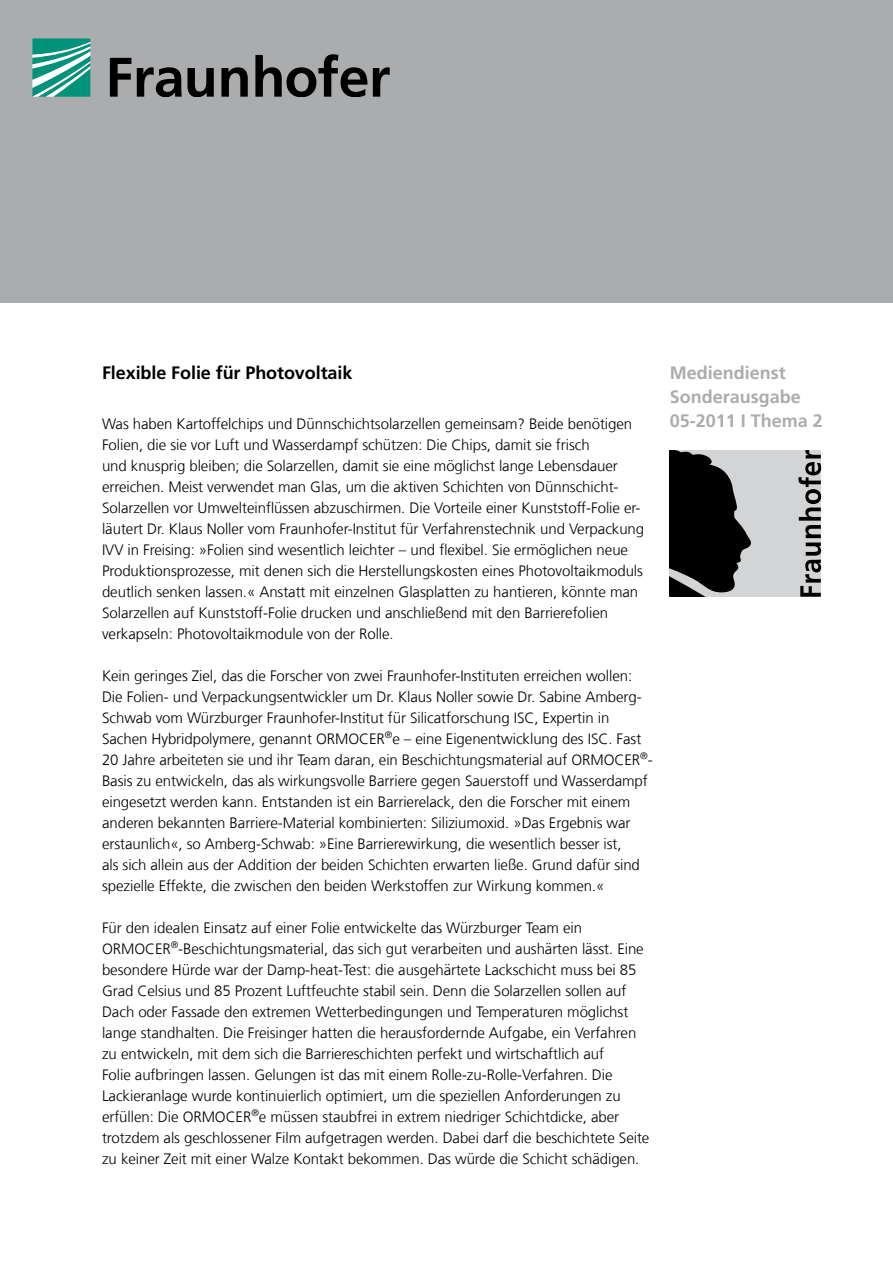
<style>
.page{position:relative;width:893px;height:1263px;background:#fff}
.page>*{position:absolute;margin:0;border:0;box-sizing:border-box;transform-origin:0 0}
.t1{font:700 18px/24px "Frutiger LT Com";color:#abacae}
.t2{font:700 18px "Frutiger LT Com";letter-spacing:-.005em;color:#000}
.t3{font:300 15px/21px "Frutiger LT Com";letter-spacing:-.005em;color:#000}
</style>
<div class="page">
<div style="left:0;top:0;width:893px;height:302px;background:#abacae"></div>
<svg style="left:32px;top:38px;width:58px;height:58px;background:#4cb0a0"></svg>
<svg style="left:110px;top:54px;width:280px;height:42px"></svg>
<div style="left:670px;top:450px;width:127px;height:147px;background:#d3d4d5"></div>
<svg style="left:670px;top:450px;width:81px;height:147px"></svg>
<div style="left:793px;top:450px;width:28px;height:147px;background:#d3d4d5"></div>
<svg style="left:798px;top:450px;width:23px;height:147px"></svg>
<p class="t2" style="left:102px;top:362px;width:252px">Flexible Folie für Photovoltaik</p>
<p class="t3" style="left:102px;top:413px;width:544px">Was haben Kartoffelchips und Dünnschichtsolarzellen gemeinsam? Beide benötigen Folien, die sie vor Luft und Wasserdampf schützen: Die Chips, damit sie frisch<br>und knusprig bleiben; die Solarzellen, damit sie eine möglichst lange Lebensdauer erreichen. Meist verwendet man Glas, um die aktiven Schichten von Dünnschicht-Solarzellen vor Umwelteinflüssen abzuschirmen. Die Vorteile einer Kunststoff-Folie er&shy;läutert Dr. Klaus Noller vom Fraunhofer-Institut für Verfahrenstechnik und Verpackung IVV in Freising: »Folien sind wesentlich leichter – und flexibel. Sie ermöglichen neue Produktionsprozesse, mit denen sich die Herstellungskosten eines Photovoltaikmoduls deutlich senken lassen.« Anstatt mit einzelnen Glasplatten zu hantieren, könnte man Solarzellen auf Kunststoff-Folie drucken und anschließend mit den Barrierefolien verkapseln: Photovoltaikmodule von der Rolle.</p>
<p class="t3" style="left:102px;top:665px;width:552px">Kein geringes Ziel, das die Forscher von zwei Fraunhofer-Instituten erreichen wollen:<br>Die Folien- und Verpackungsentwickler um Dr. Klaus Noller sowie Dr. Sabine Amberg-Schwab vom Würzburger Fraunhofer-Institut für Silicatforschung ISC, Expertin in Sachen Hybridpolymere, genannt ORMOCER<sup>®</sup>e – eine Eigenentwicklung des ISC. Fast 20 Jahre arbeiteten sie und ihr Team daran, ein Beschichtungsmaterial auf ORMOCER<sup>®</sup>- Basis zu entwickeln, das als wirkungsvolle Barriere gegen Sauerstoff und Wasserdampf eingesetzt werden kann. Entstanden ist ein Barrierelack, den die Forscher mit einem anderen bekannten Barriere-Material kombinierten: Siliziumoxid. »Das Ergebnis war erstaunlich«, so Amberg-Schwab: »Eine Barrierewirkung, die wesentlich besser ist,<br>als sich allein aus der Addition der beiden Schichten erwarten ließe. Grund dafür sind spezielle Effekte, die zwischen den beiden Werkstoffen zur Wirkung kommen.«</p>
<p class="t3" style="left:102px;top:917px;width:549px">Für den idealen Einsatz auf einer Folie entwickelte das Würzburger Team ein ORMOCER<sup>®</sup>-Beschichtungsmaterial, das sich gut verarbeiten und aushärten lässt. Eine besondere Hürde war der Damp-heat-Test: die ausgehärtete Lackschicht muss bei 85<br>Grad Celsius und 85 Prozent Luftfeuchte stabil sein. Denn die Solarzellen sollen auf Dach oder Fassade den extremen Wetterbedingungen und Temperaturen möglichst lange standhalten. Die Freisinger hatten die herausfordernde Aufgabe, ein Verfahren zu entwickeln, mit dem sich die Barriereschichten perfekt und wirtschaftlich auf<br>Folie aufbringen lassen. Gelungen ist das mit einem Rolle-zu-Rolle-Verfahren. Die Lackieranlage wurde kontinuierlich optimiert, um die speziellen Anforderungen zu erfüllen: Die ORMOCER<sup>®</sup>e müssen staubfrei in extrem niedriger Schichtdicke, aber trotzdem als geschlossener Film aufgetragen werden. Dabei darf die beschichtete Seite zu keiner Zeit mit einer Walze Kontakt bekommen. Das würde die Schicht schädigen.</p>
<p class="t1" style="left:670px;top:361px;width:155px">Mediendienst<br>Sonderausgabe<br>05-2011 I Thema 2</p>
</div>
